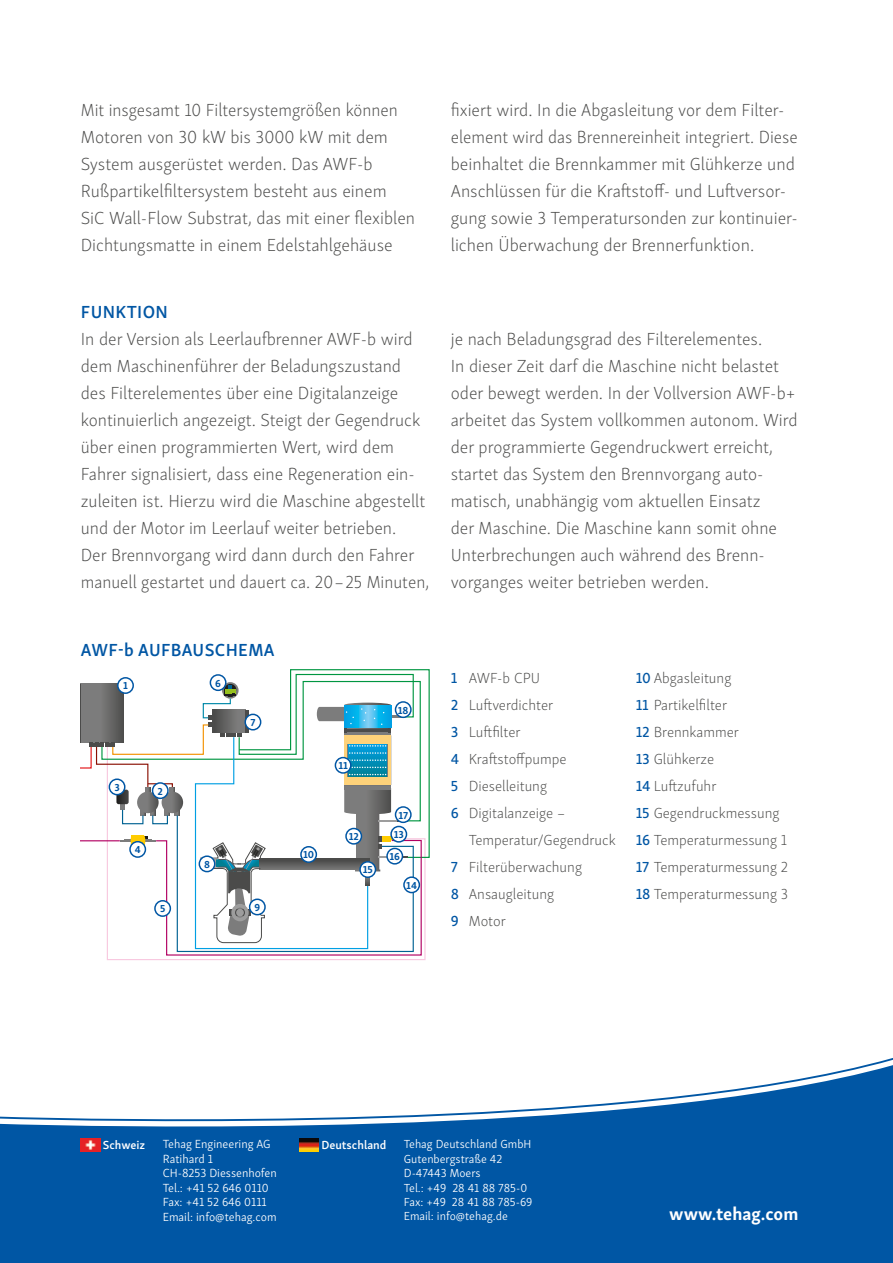
<style>
.page{position:relative;width:893px;height:1263px;background:#fff}
.page>*{position:absolute;margin:0;border:0;box-sizing:border-box;transform-origin:0 0}
.t1{font:18px/27px "Skolar Sans El";color:#4b4b4a}
.t2{font:600 18px "Skolar Sans";letter-spacing:.02em;color:#0056a4}
.t3{font:700 18px "Skolar Sans";color:#fff}
.t4{font:15px/27px "Skolar Sans El";color:#4b4b4a}
.t5{font:300 12.15px/14.5px "Skolar Sans";color:#fff}
.t6{font:300 12px/14.4px "Skolar Sans";color:#fff}
.t7{font:600 12px "Skolar Sans";color:#fff}
.t8{font:700 10.5px/21.9px "Skolar Sans";color:#0056a4;text-align:center}
.s1{font-family:"Skolar Sans Me";color:#0056a4}
</style>
<div class="page">
<svg style="left:81px;top:669px;width:348px;height:287px"></svg>
<svg style="left:109px;top:779px;width:16px;height:16px"></svg>
<div style="left:109px;top:778px;width:16px;height:17px;border:1px solid #0056a4;border-radius:50%"></div>
<svg style="left:153px;top:783px;width:15px;height:15px"></svg>
<div style="left:152px;top:782px;width:17px;height:17px;border:1px solid #0056a4;border-radius:50%"></div>
<svg style="left:130px;top:842px;width:15px;height:15px"></svg>
<div style="left:129px;top:841px;width:17px;height:17px;border:1px solid #0056a4;border-radius:50%"></div>
<svg style="left:155px;top:901px;width:15px;height:15px"></svg>
<div style="left:154px;top:900px;width:17px;height:17px;border:1px solid #0056a4;border-radius:50%"></div>
<svg style="left:404px;top:877px;width:15px;height:15px"></svg>
<div style="left:403px;top:876px;width:17px;height:17px;border:1px solid #0056a4;border-radius:50%"></div>
<svg style="left:360px;top:862px;width:15px;height:15px"></svg>
<div style="left:359px;top:861px;width:17px;height:17px;border:1px solid #0056a4;border-radius:50%"></div>
<svg style="left:250px;top:899px;width:15px;height:16px"></svg>
<div style="left:249px;top:898px;width:17px;height:17px;border:1px solid #0056a4;border-radius:50%"></div>
<svg style="left:301px;top:847px;width:15px;height:15px"></svg>
<div style="left:300px;top:846px;width:17px;height:17px;border:1px solid #0056a4;border-radius:50%"></div>
<svg style="left:346px;top:828px;width:15px;height:16px"></svg>
<div style="left:345px;top:828px;width:17px;height:17px;border:1px solid #0056a4;border-radius:50%"></div>
<svg style="left:391px;top:826px;width:15px;height:16px"></svg>
<div style="left:390px;top:826px;width:17px;height:17px;border:1px solid #0056a4;border-radius:50%"></div>
<svg style="left:387px;top:848px;width:15px;height:16px"></svg>
<div style="left:386px;top:848px;width:17px;height:16px;border:1px solid #0056a4;border-radius:50%"></div>
<svg style="left:395px;top:807px;width:16px;height:15px"></svg>
<div style="left:395px;top:806px;width:17px;height:17px;border:1px solid #0056a4;border-radius:50%"></div>
<svg style="left:395px;top:702px;width:16px;height:15px"></svg>
<div style="left:395px;top:701px;width:17px;height:17px;border:1px solid #0056a4;border-radius:50%"></div>
<svg style="left:335px;top:757px;width:16px;height:16px"></svg>
<div style="left:335px;top:757px;width:17px;height:17px;border:1px solid #0056a4;border-radius:50%"></div>
<svg style="left:245px;top:714px;width:16px;height:16px"></svg>
<div style="left:244px;top:714px;width:17px;height:16px;border:1px solid #0056a4;border-radius:50%"></div>
<svg style="left:210px;top:675px;width:16px;height:15px"></svg>
<div style="left:210px;top:674px;width:17px;height:17px;border:1px solid #0056a4;border-radius:50%"></div>
<svg style="left:199px;top:856px;width:16px;height:15px"></svg>
<div style="left:199px;top:855px;width:16px;height:17px;border:1px solid #0056a4;border-radius:50%"></div>
<div style="left:118px;top:678px;width:15px;height:15px;background:#fff;border-radius:50%"></div>
<div style="left:117px;top:677px;width:17px;height:17px;border:1px solid #0056a4;border-radius:50%"></div>
<div style="left:0;top:1204px;width:893px;height:59px;background:#0056a4"></div>
<svg style="left:0;top:1065px;width:893px;height:139px;fill:#0056a4"></svg>
<img style="left:299px;top:1138px;width:20px;height:13px">
<img style="left:81px;top:1138px;width:19px;height:13px">
<p class="t1" style="left:81px;top:95px;width:336px">Mit insgesamt 10 Filtersystemgrößen können Motoren von 30 kW bis 3000 kW mit dem System ausgerüstet werden. Das AWF-b Rußpartikelfiltersystem besteht aus einem SiC Wall-Flow Substrat, das mit einer flexiblen Dichtungsmatte in einem Edelstahlgehäuse</p>
<p class="t1" style="left:451px;top:95px;width:349px">fixiert wird. In die Abgasleitung vor dem Filter&shy;element wird das Brennereinheit integriert. Diese beinhaltet die Brennkammer mit Glühkerze und Anschlüssen für die Kraftstoff- und Luftversor&shy;gung sowie 3 Temperatursonden zur kontinuier&shy;lichen Überwachung der Brennerfunktion.</p>
<p class="t2" style="left:81px;top:298px;width:89px">FUNKTION</p>
<p class="t1" style="left:81px;top:324px;width:350px">In der Version als Leerlaufbrenner AWF-b wird dem Maschinenführer der Beladungszustand des Filterelementes über eine Digitalanzeige kontinuierlich angezeigt. Steigt der Gegendruck über einen programmierten Wert, wird dem Fahrer signalisiert, dass eine Regeneration ein&shy;zuleiten ist. Hierzu wird die Maschine abgestellt und der Motor im Leerlauf weiter betrieben.<br>Der Brennvorgang wird dann durch den Fahrer manuell gestartet und dauert ca. 20 – 25 Minuten,</p>
<p class="t1" style="left:451px;top:324px;width:348px">je nach Beladungsgrad des Filterelementes.<br>In dieser Zeit darf die Maschine nicht belastet oder bewegt werden. In der Vollversion AWF-b+ arbeitet das System vollkommen autonom. Wird der programmierte Gegendruckwert erreicht, startet das System den Brennvorgang auto&shy;matisch, unabhängig vom aktuellen Einsatz<br>der Maschine. Die Maschine kann somit ohne Unterbrechungen auch während des Brenn&shy;vorganges weiter betrieben werden.</p>
<p class="t2" style="left:81px;top:635px;width:195px">AWF-b AUFBAUSCHEMA</p>
<p class="t8" style="left:123px;top:674px;width:6px">1</p>
<p class="t8" style="left:114px;top:775px;width:7px">3</p>
<p class="t8" style="left:158px;top:779px;width:7px">2</p>
<p class="t8" style="left:135px;top:838px;width:8px">4</p>
<p class="t8" style="left:160px;top:897px;width:7px">5</p>
<p class="t8" style="left:215px;top:671px;width:7px">6</p>
<p class="t8" style="left:250px;top:710px;width:7px">7</p>
<p class="t8" style="left:204px;top:852px;width:7px">8</p>
<p class="t8" style="left:254px;top:895px;width:7px">9</p>
<p class="t8" style="left:303px;top:843px;width:13px">10</p>
<p class="t8" style="left:338px;top:754px;width:11px">11</p>
<p class="t8" style="left:398px;top:698px;width:12px">18</p>
<p class="t8" style="left:398px;top:803px;width:11px">17</p>
<p class="t8" style="left:349px;top:825px;width:12px">12</p>
<p class="t8" style="left:389px;top:822px;width:16px">13<br>16</p>
<p class="t8" style="left:363px;top:858px;width:12px">15</p>
<p class="t8" style="left:406px;top:873px;width:12px">14</p>
<p class="t4" style="left:451px;top:663px;width:91px"><span class="s1">1</span> AWF-b CPU</p>
<p class="t4" style="left:451px;top:690px;width:104px"><span class="s1">2</span> Luftverdichter</p>
<p class="t4" style="left:451px;top:717px;width:71px"><span class="s1">3</span> Luftfilter</p>
<p class="t4" style="left:451px;top:744px;width:117px"><span class="s1">4</span> Kraftstoffpumpe</p>
<p class="t4" style="left:451px;top:771px;width:98px"><span class="s1">5</span> Dieselleitung</p>
<p class="t4" style="left:451px;top:798px;width:116px"><span class="s1">6</span> Digitalanzeige –</p>
<p class="t4" style="left:469px;top:825px;width:148px">Temperatur/Gegendruck</p>
<p class="t4" style="left:451px;top:852px;width:133px"><span class="s1">7</span> Filterüberwachung</p>
<p class="t4" style="left:451px;top:879px;width:105px"><span class="s1">8</span> Ansaugleitung</p>
<p class="t4" style="left:451px;top:906px;width:57px"><span class="s1">9</span> Motor</p>
<p class="t4" style="left:636px;top:663px;width:154px"><span class="s1">10</span> Abgasleitung<br><span class="s1">11</span> Partikelfilter<br><span class="s1">12</span> Brennkammer<br><span class="s1">13</span> Glühkerze<br><span class="s1">14</span> Luftzufuhr<br><span class="s1">15</span> Gegendruckmessung<br><span class="s1">16</span> Temperaturmessung 1<br><span class="s1">17</span> Temperaturmessung 2<br><span class="s1">18</span> Temperaturmessung 3</p>
<p class="t5" style="left:163px;top:1136px;width:116px">Tehag Engineering AG<br>Ratihard 1<br>CH-8253 Diessenhofen<br>Tel.: +41 52 646 0110<br>Fax: +41 52 646 0111<br>Email: info@tehag.com</p>
<p class="t7" style="left:103px;top:1135px;width:44px">Schweiz</p>
<p class="t7" style="left:321px;top:1135px;width:67px">Deutschland</p>
<p class="t6" style="left:404px;top:1136px;width:130px">Tehag Deutschland GmbH<br>Gutenbergstraße 42<br>D-47443 Moers<br>Tel.: +49 28 41 88 785-0<br>Fax: +49 28 41 88 785-69<br>Email: info@tehag.de</p>
<p class="t3" style="left:669px;top:1200px;width:131px">www.tehag.com</p>
</div>
